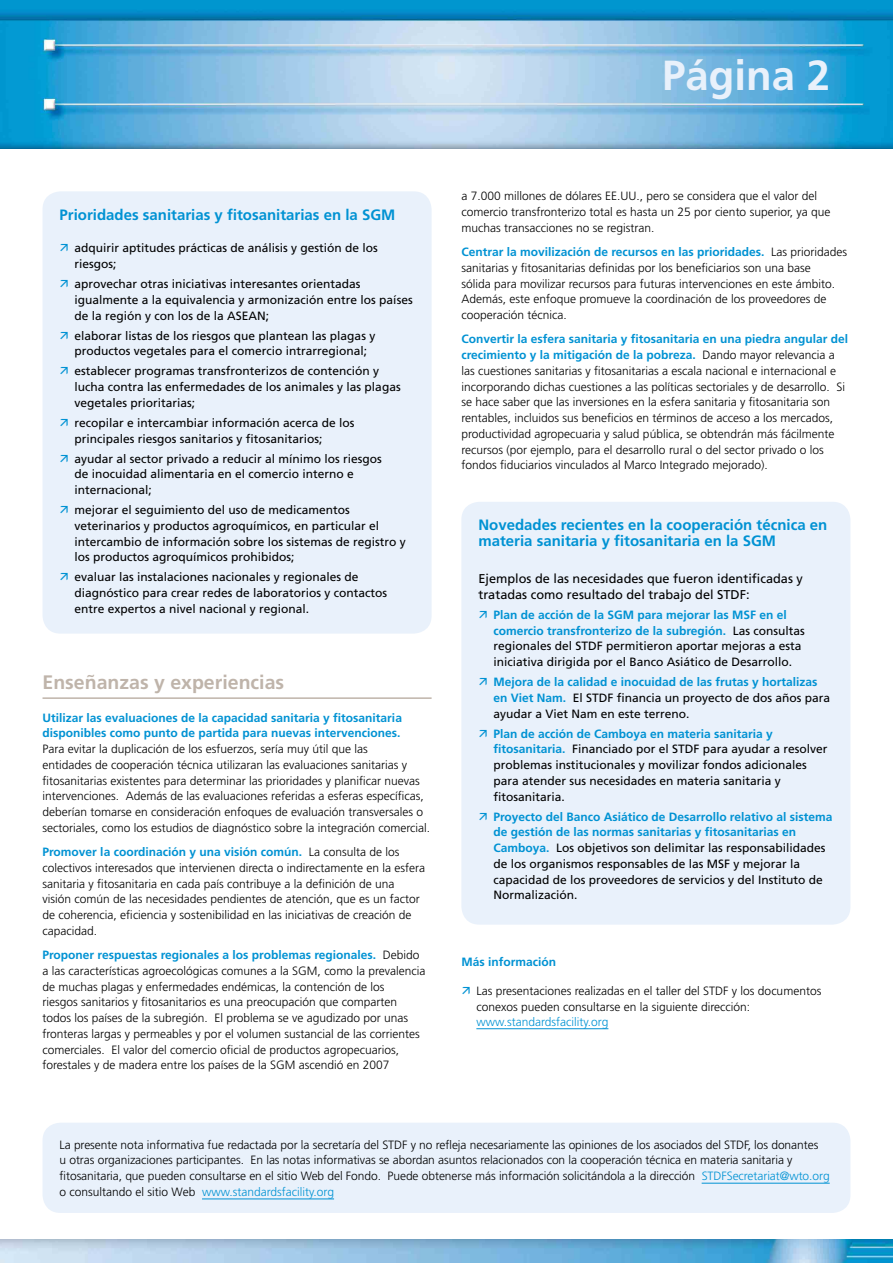
<style>
.page{position:relative;width:893px;height:1263px;background:#fff}
.page>*{position:absolute;margin:0;border:0;box-sizing:border-box;transform-origin:0 0}
.t1{font:700 42px "Frutiger LT Std";color:#e9f1fb}
.t2{font:700 19.5px "Frutiger LT Std";color:#bfb4aa}
.t3{font:700 15px/15.8px "Frutiger LT Std";color:#0092d3}
.t4{font:12.75px/15.8px "Frutiger LT Std";color:#000}
.t5{font:300 12px/15.8px "Frutiger LT Std";color:#000}
.t6{font:12px/15.8px "Frutiger LT Std";color:#000}
.t7{font:700 12px/15.8px "Frutiger LT Std";color:#0092d3}
.t8{font:300 12px "Frutiger LT Std";color:#0092d3}
.s1{font-weight:700;color:#0092d3}
.s2{color:#0092d3}
</style>
<div class="page">
<img style="left:0;top:0;width:893px;height:149px">
<img style="left:0;top:1240px;width:893px;height:23px">
<div style="left:43px;top:1123px;width:807px;height:90px;background:#e9f1fb;border-radius:18px"></div>
<hr style="left:702px;top:1183px;width:128px;height:1px;background:#0092d3">
<hr style="left:202px;top:1198px;width:132px;height:1px;background:#0092d3">
<hr style="left:43px;top:697px;width:389px;height:2px;background:#bfb4aa">
<div style="left:43px;top:191px;width:389px;height:443px;background:#e9f1fb;border-radius:18px"></div>
<hr style="left:476px;top:1028px;width:132px;height:1px;background:#0092d3">
<div style="left:461px;top:502px;width:389px;height:423px;background:#e9f1fb;border-radius:18px"></div>
<h1 class="t1" style="left:662px;top:51px;width:170px">Página 2</h1>
<p class="t3" style="left:60px;top:207px;width:337px">Prioridades sanitarias y fitosanitarias en la SGM</p>
<p class="t6" style="left:75px;top:240px;width:305px">adquirir aptitudes prácticas de análisis y gestión de los riesgos;</p>
<p class="t6" style="left:75px;top:276px;width:340px">aprovechar otras iniciativas interesantes orientadas igualmente a la equivalencia y armonización entre los países de la región y con los de la ASEAN;</p>
<p class="t6" style="left:75px;top:328px;width:302px">elaborar listas de los riesgos que plantean las plagas y productos vegetales para el comercio intrarregional;</p>
<p class="t6" style="left:75px;top:363px;width:328px">establecer programas transfronterizos de contención y lucha contra las enfermedades de los animales y las plagas vegetales prioritarias;</p>
<p class="t6" style="left:75px;top:415px;width:282px">recopilar e intercambiar información acerca de los principales riesgos sanitarios y fitosanitarios;</p>
<p class="t6" style="left:75px;top:451px;width:309px">ayudar al sector privado a reducir al mínimo los riesgos de inocuidad alimentaria en el comercio interno e internacional;</p>
<p class="t6" style="left:75px;top:502px;width:333px">mejorar el seguimiento del uso de medicamentos veterinarios y productos agroquímicos, en particular el intercambio de información sobre los sistemas de registro y los productos agroquímicos prohibidos;</p>
<p class="t6" style="left:75px;top:569px;width:314px">evaluar las instalaciones nacionales y regionales de diagnóstico para crear redes de laboratorios y contactos entre expertos a nivel nacional y regional.</p>
<h2 class="t2" style="left:43px;top:671px;width:243px">Enseñanzas y experiencias</h2>
<p class="t7" style="left:43px;top:710px;width:361px">Utilizar las evaluaciones de la capacidad sanitaria y fitosanitaria disponibles como punto de partida para nuevas intervenciones.</p>
<p class="t5" style="left:43px;top:741px;width:389px">Para evitar la duplicación de los esfuerzos, sería muy útil que las<br>entidades de cooperación técnica utilizaran las evaluaciones sanitarias y fitosanitarias existentes para determinar las prioridades y planificar nuevas intervenciones. Además de las evaluaciones referidas a esferas específicas, deberían tomarse en consideración enfoques de evaluación transversales o sectoriales, como los estudios de diagnóstico sobre la integración comercial.</p>
<p class="t5" style="left:43px;top:844px;width:384px"><span class="s1">Promover la coordinación y una visión común.</span> La consulta de los colectivos interesados que intervienen directa o indirectamente en la esfera sanitaria y fitosanitaria en cada país contribuye a la definición de una visión común de las necesidades pendientes de atención, que es un factor de coherencia, eficiencia y sostenibilidad en las iniciativas de creación de capacidad.</p>
<p class="t5" style="left:43px;top:947px;width:384px"><span class="s1">Proponer respuestas regionales a los problemas regionales.</span> Debido a las características agroecológicas comunes a la SGM, como la prevalencia de muchas plagas y enfermedades endémicas, la contención de los<br>riesgos sanitarios y fitosanitarios es una preocupación que comparten todos los países de la subregión. El problema se ve agudizado por unas fronteras largas y permeables y por el volumen sustancial de las corrientes comerciales. El valor del comercio oficial de productos agropecuarios, forestales y de madera entre los países de la SGM ascendió en 2007</p>
<p class="t5" style="left:461px;top:188px;width:371px">a 7.000 millones de dólares EE.UU., pero se considera que el valor del comercio transfronterizo total es hasta un 25 por ciento superior, ya que muchas transacciones no se registran.</p>
<p class="t5" style="left:461px;top:244px;width:387px"><span class="s1">Centrar la movilización de recursos en las prioridades.</span> Las prioridades sanitarias y fitosanitarias definidas por los beneficiarios son una base<br>sólida para movilizar recursos para futuras intervenciones en este ámbito.<br>Además, este enfoque promueve la coordinación de los proveedores de cooperación técnica.</p>
<p class="t5" style="left:461px;top:331px;width:388px"><span class="s1">Convertir la esfera sanitaria y fitosanitaria en una piedra angular del crecimiento y la mitigación de la pobreza.</span> Dando mayor relevancia a las cuestiones sanitarias y fitosanitarias a escala nacional e internacional e incorporando dichas cuestiones a las políticas sectoriales y de desarrollo. Si se hace saber que las inversiones en la esfera sanitaria y fitosanitaria son rentables, incluidos sus beneficios en términos de acceso a los mercados, productividad agropecuaria y salud pública, se obtendrán más fácilmente recursos (por ejemplo, para el desarrollo rural o del sector privado o los fondos fiduciarios vinculados al Marco Integrado mejorado).</p>
<p class="t3" style="left:478px;top:517px;width:350px">Novedades recientes en la cooperación técnica en materia sanitaria y fitosanitaria en la SGM</p>
<p class="t4" style="left:478px;top:571px;width:326px">Ejemplos de las necesidades que fueron identificadas y tratadas como resultado del trabajo del STDF:</p>
<p class="t6" style="left:493px;top:607px;width:313px"><span class="s1">Plan de acción de la SGM para mejorar las MSF en el comercio transfronterizo de la subregión.</span> Las consultas regionales del STDF permitieron aportar mejoras a esta iniciativa dirigida por el Banco Asiático de Desarrollo.</p>
<p class="t6" style="left:493px;top:674px;width:338px"><span class="s1">Mejora de la calidad e inocuidad de las frutas y hortalizas en Viet Nam.</span> El STDF financia un proyecto de dos años para ayudar a Viet Nam en este terreno.</p>
<p class="t6" style="left:493px;top:725px;width:336px"><span class="s1">Plan de acción de Camboya en materia sanitaria y fitosanitaria.</span> Financiado por el STDF para ayudar a resolver problemas institucionales y movilizar fondos adicionales para atender sus necesidades en materia sanitaria y fitosanitaria.</p>
<p class="t6" style="left:493px;top:808px;width:340px"><span class="s1">Proyecto del Banco Asiático de Desarrollo relativo al sistema de gestión de las normas sanitarias y fitosanitarias en Camboya.</span> Los objetivos son delimitar las responsabilidades de los organismos responsables de las MSF y mejorar la capacidad de los proveedores de servicios y del Instituto de Normalización.</p>
<p class="t7" style="left:461px;top:954px;width:96px">Más información</p>
<p class="t5" style="left:476px;top:983px;width:346px">Las presentaciones realizadas en el taller del STDF y los documentos conexos pueden consultarse en la siguiente dirección:</p>
<p class="t8" style="left:476px;top:1015px;width:134px">www.standardsfacility.org</p>
<p class="t5" style="left:60px;top:1137px;width:772px">La presente nota informativa fue redactada por la secretaría del STDF y no refleja necesariamente las opiniones de los asociados del STDF, los donantes<br>u otras organizaciones participantes. En las notas informativas se abordan asuntos relacionados con la cooperación técnica en materia sanitaria y fitosanitaria, que pueden consultarse en el sitio Web del Fondo. Puede obtenerse más información solicitándola a la dirección <span class="s2">STDFSecretariat@wto.org </span>o consultando el sitio Web <span class="s2">www.standardsfacility.org</span></p>
</div>
